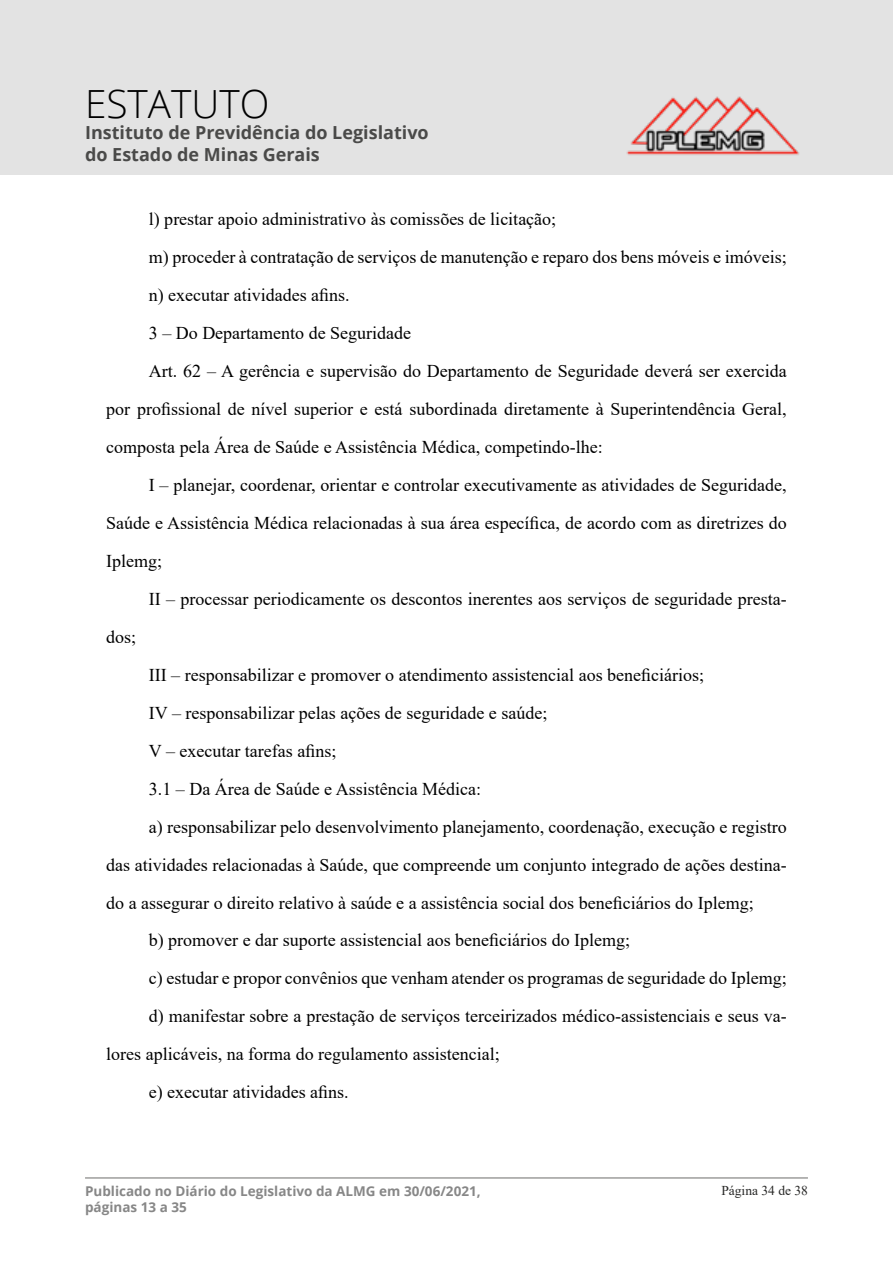
<style>
.page{position:relative;width:893px;height:1263px;background:#fff}
.page>*{position:absolute;margin:0;border:0;box-sizing:border-box;transform-origin:0 0}
.t1{font:300 38.85px "Open Sans";color:#000}
.t2{font:18px "Times New Roman";color:#000}
.t3{font:700 18px/21.6px "Open Sans";color:#4a4a49}
.t4{font:700 13.5px/16.2px "Open Sans";color:#878787}
.t5{font:13.5px "Times New Roman";color:#282827}
</style>
<div class="page">
<div style="left:0;top:0;width:893px;height:175px;background:#e3e3e3"></div>
<hr style="left:85px;top:1177px;width:723px;height:2px;background:#9d9d9c">
<img style="left:626px;top:96px;width:173px;height:59px">
<h1 class="t1" style="left:85px;top:77px;width:186px">ESTATUTO</h1>
<p class="t3" style="left:85px;top:121px;width:345px">Instituto de Previdência do Legislativo do Estado de Minas Gerais</p>
<p class="t2" style="left:149px;top:206px;width:409px">l) prestar apoio administrativo às comissões de licitação;</p>
<p class="t2" style="left:149px;top:244px;width:639px">m) proceder à contratação de serviços de manutenção e reparo dos bens móveis e imóveis;</p>
<p class="t2" style="left:149px;top:282px;width:202px">n) executar atividades afins.</p>
<p class="t2" style="left:149px;top:320px;width:264px">3 – Do Departamento de Seguridade</p>
<p class="t2" style="left:149px;top:358px;width:639px">Art. 62 – A gerência e supervisão do Departamento de Seguridade deverá ser exercida</p>
<p class="t2" style="left:106px;top:396px;width:682px">por profissional de nível superior e está subordinada diretamente à Superintendência Geral,</p>
<p class="t2" style="left:106px;top:434px;width:498px">composta pela Área de Saúde e Assistência Médica, competindo-lhe:</p>
<p class="t2" style="left:149px;top:472px;width:639px">I – planejar, coordenar, orientar e controlar executivamente as atividades de Seguridade,</p>
<p class="t2" style="left:106px;top:510px;width:682px">Saúde e Assistência Médica relacionadas à sua área específica, de acordo com as diretrizes do</p>
<p class="t2" style="left:106px;top:548px;width:57px">Iplemg;</p>
<p class="t2" style="left:149px;top:586px;width:639px">II – processar periodicamente os descontos inerentes aos serviços de seguridade presta-</p>
<p class="t2" style="left:106px;top:624px;width:32px">dos;</p>
<p class="t2" style="left:149px;top:662px;width:557px">III – responsabilizar e promover o atendimento assistencial aos beneficiários;</p>
<p class="t2" style="left:149px;top:700px;width:400px">IV – responsabilizar pelas ações de seguridade e saúde;</p>
<p class="t2" style="left:149px;top:738px;width:189px">V – executar tarefas afins;</p>
<p class="t2" style="left:149px;top:776px;width:334px">3.1 – Da Área de Saúde e Assistência Médica:</p>
<p class="t2" style="left:149px;top:814px;width:639px">a) responsabilizar pelo desenvolvimento planejamento, coordenação, execução e registro</p>
<p class="t2" style="left:106px;top:852px;width:682px">das atividades relacionadas à Saúde, que compreende um conjunto integrado de ações destina-</p>
<p class="t2" style="left:106px;top:890px;width:649px">do a assegurar o direito relativo à saúde e a assistência social dos beneficiários do Iplemg;</p>
<p class="t2" style="left:149px;top:928px;width:483px">b) promover e dar suporte assistencial aos beneficiários do Iplemg;</p>
<p class="t2" style="left:149px;top:966px;width:639px">c) estudar e propor convênios que venham atender os programas de seguridade do Iplemg;</p>
<p class="t2" style="left:149px;top:1004px;width:639px">d) manifestar sobre a prestação de serviços terceirizados médico-assistenciais e seus va-</p>
<p class="t2" style="left:106px;top:1042px;width:395px">lores aplicáveis, na forma do regulamento assistencial;</p>
<p class="t2" style="left:149px;top:1079px;width:201px">e) executar atividades afins.</p>
<p class="t4" style="left:85px;top:1182px;width:397px">Publicado no Diário do Legislativo da ALMG em 30/06/2021, páginas 13 a 35</p>
<p class="t5" style="left:721px;top:1181px;width:88px">Página 34 de 38</p>
</div>
